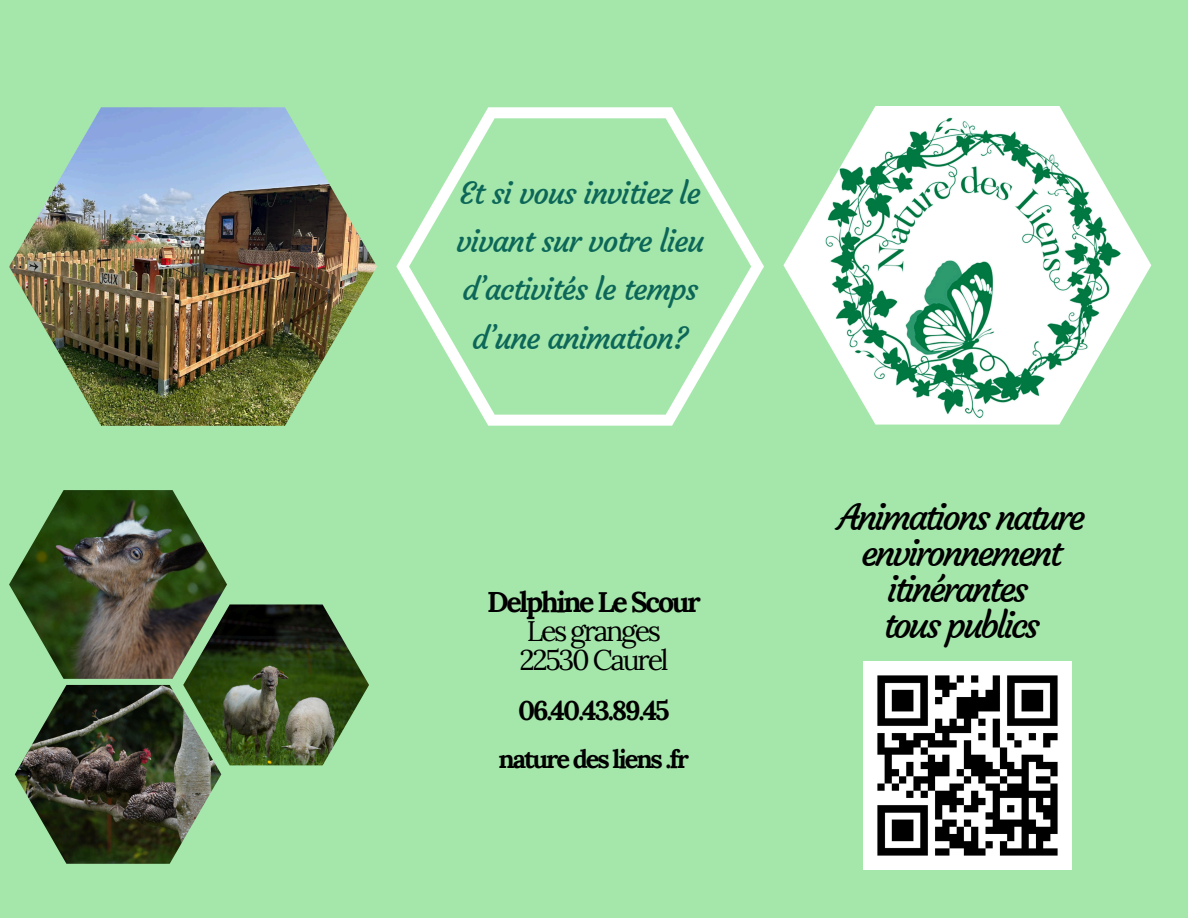
<style>
.page{position:relative;width:1188px;height:918px;background:#a5e7ab}
.page>*{position:absolute;margin:0;border:0;box-sizing:border-box;transform-origin:0 0}
.t1{font:36px/36px "Courgette";letter-spacing:-.08em;color:#000;text-align:center}
.t2{font:30.45px/48.3px "Courgette";letter-spacing:-.04em;color:#0d6759;text-align:center}
.t3{font:28.5px/29.2px "Lora";letter-spacing:-.08em;color:#000;text-align:center}
.t4{font:700 27px "Lora";letter-spacing:-.08em;color:#000}
.t5{font:700 25.5px "Lora";letter-spacing:-.08em;color:#000}
.s1{font-weight:700}
</style>
<div class="page">
<svg style="left:396px;top:107px;width:368px;height:319px"></svg>
<img style="left:9px;top:107px;width:368px;height:319px">
<img style="left:9px;top:490px;width:218px;height:189px">
<img style="left:183px;top:604px;width:186px;height:161px">
<img style="left:15px;top:685px;width:206px;height:179px">
<img style="left:783px;top:106px;width:368px;height:319px">
<img style="left:863px;top:661px;width:208px;height:208px">
<h2 class="t2" style="left:456px;top:169px;width:250px">Et si vous invitiez le vivant sur votre lieu d’activités le temps d’une animation?</h2>
<p class="t3" style="left:487px;top:587px;width:215px"><span class="s1">Delphine Le Scour<br></span>Les granges<br>22530 Caurel</p>
<p class="t4" style="left:518px;top:692px;width:153px">06.40.43.89.45</p>
<p class="t5" style="left:499px;top:742px;width:192px">nature des liens .fr</p>
<p class="t1" style="left:838px;top:499px;width:249px">Animations nature environnement itinérantes<br>tous publics</p>
</div>
